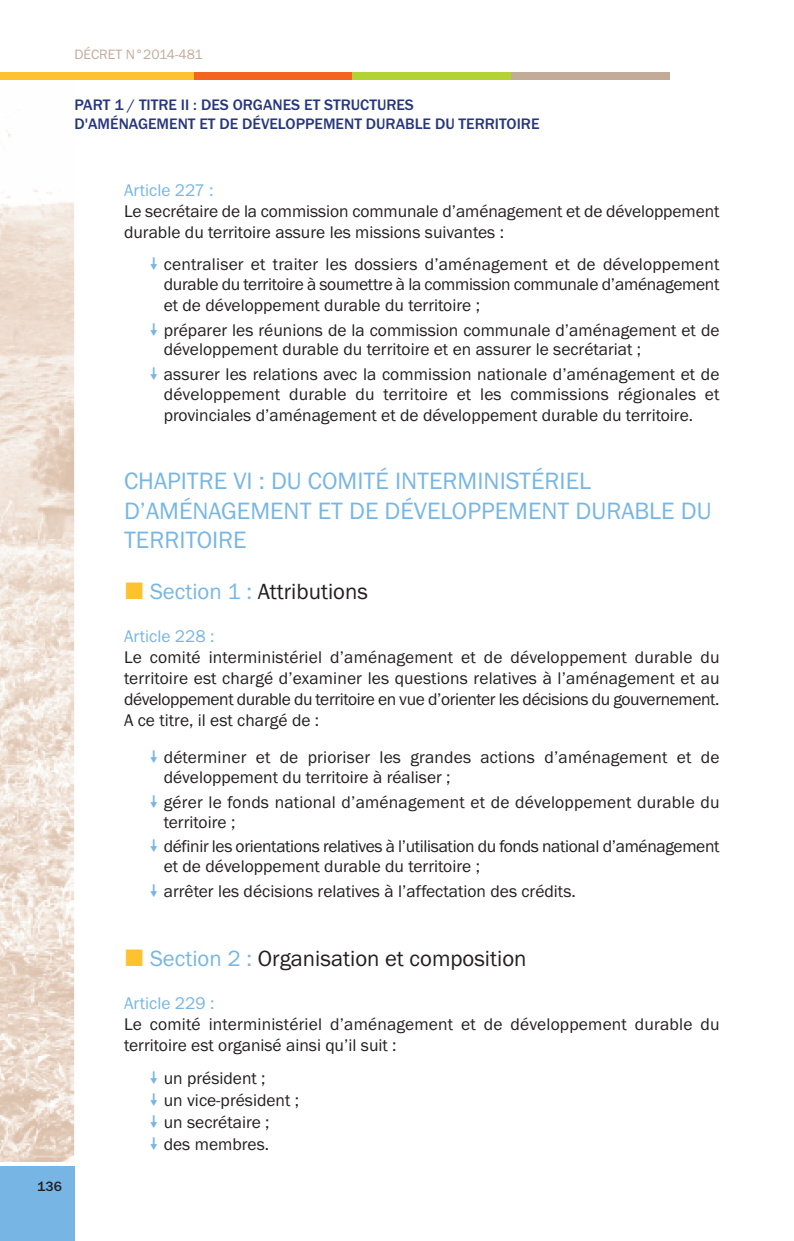
<style>
.page{position:relative;width:794px;height:1241px;background:#fff}
.page>*{position:absolute;margin:0;border:0;box-sizing:border-box;transform-origin:0 0}
.t1{font:24.5px/29.4px "Franklin Gothic";color:#77b6e4}
.t2{font:22.75px "Franklin Gothic";color:#231f20}
.t3{font:17.5px/21px "Franklin Gothic";color:#231f20}
.t4{font:17.5px/19.8px "Franklin Gothic";letter-spacing:-.02em;color:#231f20}
.t5{font:17.5px "Franklin Gothic";color:#77b6e4}
.t6{font:500 15.75px/18.9px "Franklin Gothic";color:#26367c}
.t7{font:14px "Franklin Gothic";color:#c2ab97}
.t8{font:500 14px "Franklin Gothic";color:#231f20}
.s1{color:#77b6e4}
</style>
<div class="page">
<img style="left:0;top:79px;width:74px;height:1082px">
<div style="left:0;top:1166px;width:74px;height:74px;background:#77b6e4"></div>
<div style="left:0;top:72px;width:194px;height:7px;background:#fec231"></div>
<div style="left:194px;top:72px;width:158px;height:7px;background:#f36421"></div>
<div style="left:352px;top:72px;width:159px;height:7px;background:#b3d234"></div>
<div style="left:511px;top:72px;width:159px;height:7px;background:#c2ab97"></div>
<p class="t7" style="left:74px;top:46px;width:130px">DÉCRET N°2014-481</p>
<p class="t6" style="left:74px;top:95px;width:466px">PART 1 / TITRE II : DES ORGANES ET STRUCTURES<br>D'AMÉNAGEMENT ET DE DÉVELOPPEMENT DURABLE DU TERRITOIRE</p>
<p class="t8" style="left:37px;top:1177px;width:26px">136</p>
<p class="t5" style="left:124px;top:180px;width:91px">Article 227 :</p>
<p class="t3" style="left:124px;top:200px;width:597px">Le secrétaire de la commission communale d’aménagement et de développement durable du territoire assure les missions suivantes :</p>
<p class="t3" style="left:164px;top:254px;width:557px;line-height:20.3px;text-align:justify">centraliser et traiter les dossiers d’aménagement et de développement durable du territoire à soumettre à la commission communale d’aménagement et de développement durable du territoire ;</p>
<p class="t3" style="left:164px;top:320px;width:557px;line-height:19.8px">préparer les réunions de la commission communale d’aménagement et de développement durable du territoire et en assurer le secrétariat ;</p>
<p class="t3" style="left:164px;top:364px;width:557px;line-height:20.3px;text-align:justify">assurer les relations avec la commission nationale d’aménagement et de développement durable du territoire et les commissions régionales et provinciales d’aménagement et de développement durable du territoire.</p>
<h1 class="t1" style="left:124px;top:466px;width:589px">CHAPITRE VI : DU COMITÉ INTERMINISTÉRIEL<br>D’AMÉNAGEMENT ET DE DÉVELOPPEMENT DURABLE DU<br>TERRITOIRE</h1>
<h2 class="t2" style="left:150px;top:578px;width:219px"><span class="s1">Section 1 :</span> Attributions</h2>
<p class="t5" style="left:124px;top:625px;width:92px">Article 228 :</p>
<p class="t3" style="left:124px;top:646px;width:597px;text-align:justify">Le comité interministériel d’aménagement et de développement durable du territoire est chargé d’examiner les questions relatives à l’aménagement et au développement durable du territoire en vue d’orienter les décisions du gouvernement.<br>A ce titre, il est chargé de :</p>
<p class="t3" style="left:164px;top:747px;width:557px;line-height:19.8px">déterminer et de prioriser les grandes actions d’aménagement et de développement du territoire à réaliser ;</p>
<p class="t3" style="left:164px;top:791px;width:557px;line-height:19.8px">gérer le fonds national d’aménagement et de développement durable du territoire ;</p>
<p class="t4" style="left:164px;top:836px;width:557px">définir les orientations relatives à l’utilisation du fonds national d’aménagement et de développement durable du territoire ;</p>
<p class="t3" style="left:164px;top:880px;width:413px">arrêter les décisions relatives à l’affectation des crédits.</p>
<h2 class="t2" style="left:150px;top:945px;width:378px"><span class="s1">Section 2 :</span> Organisation et composition</h2>
<p class="t5" style="left:124px;top:993px;width:92px">Article 229 :</p>
<p class="t3" style="left:124px;top:1013px;width:597px">Le comité interministériel d’aménagement et de développement durable du territoire est organisé ainsi qu’il suit :</p>
<p class="t3" style="left:164px;top:1066px;width:137px;line-height:22.1px">un président ;<br>un vice-président ; un secrétaire ; des membres.</p>
</div>
